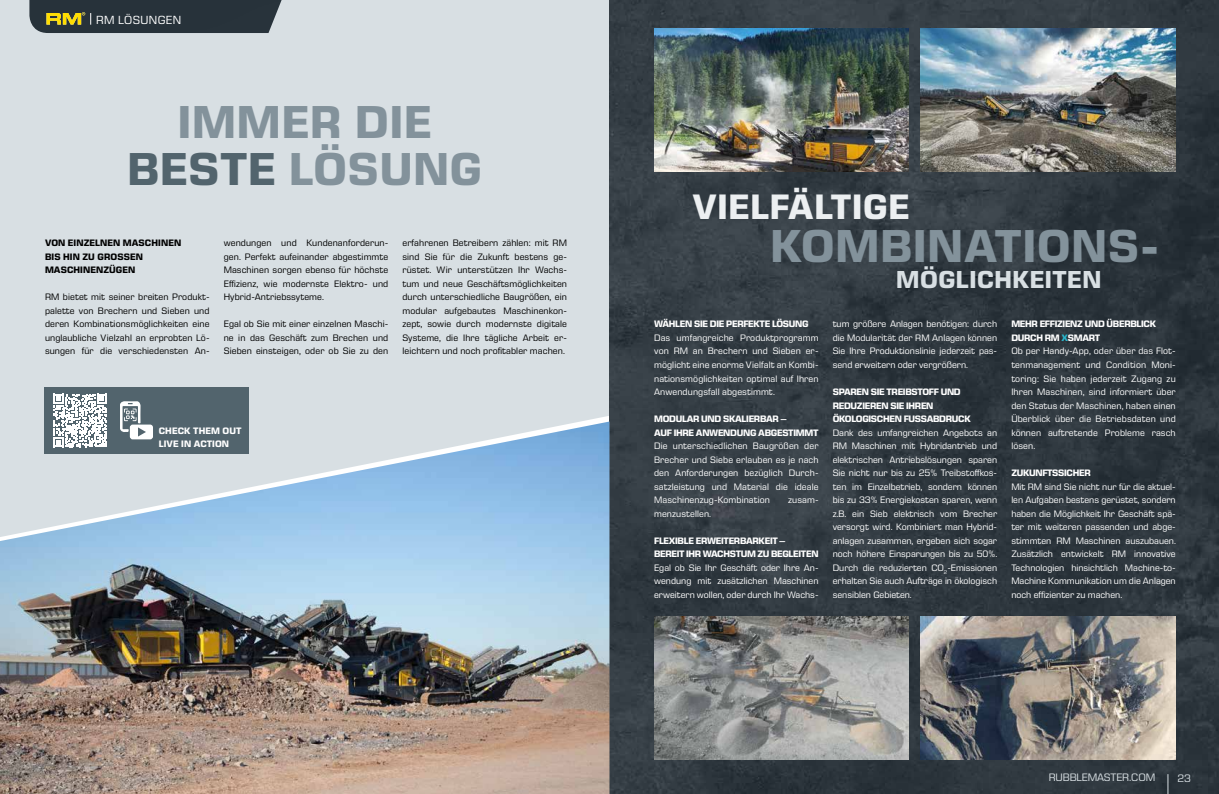
<style>
.page{position:relative;width:1219px;height:794px;background:#fff}
.page>*{position:absolute;margin:0;border:0;box-sizing:border-box;transform-origin:0 0}
.t1{font:700 47px/46.4px "Eurostile Next LT Pro";letter-spacing:.02em;color:#83929b;text-align:center}
.t2{font:700 36px "Eurostile Next LT Pro";letter-spacing:.02em;color:#eceff1}
.t3{font:700 25px "Eurostile Next LT Pro";letter-spacing:.02em;color:#d8dfe3}
.t4{font:12px "Eurostile Next LT Pro";letter-spacing:.03em;color:#fff}
.t5{font:11px "Eurostile Next LT Pro";letter-spacing:-.01em;color:#d8dfe3}
.t6{font:9.5px/13.5px "Eurostile Next LT Pro";letter-spacing:.01em;color:#fff;text-align:justify}
.t7{font:9.5px/13.5px "Eurostile Next LT Pro";letter-spacing:.01em;color:#000;text-align:justify}
.t8{font:700 9.5px/13.5px "Eurostile Next LT Pro";letter-spacing:-.03em;color:#fff}
.t9{font:700 9.5px/13.5px "Eurostile Next LT Pro";letter-spacing:.01em;color:#000}
.t10{font:700 9.5px/13px "Eurostile Next LT Pro";letter-spacing:.01em;color:#fff}
.s1{color:#52646d}
.s2{font-weight:700}
.s3{font-weight:700;color:#29b8ce}
</style>
<div class="page">
<div style="left:0;top:1px;width:609px;height:420px;background:#d8dfe3"></div>
<img style="left:609px;top:0;width:610px;height:794px">
<img style="left:0;top:421px;width:609px;height:373px">
<img style="left:654px;top:28px;width:255px;height:143px">
<img style="left:654px;top:617px;width:255px;height:142px">
<img style="left:921px;top:28px;width:255px;height:143px">
<img style="left:921px;top:617px;width:255px;height:142px">
<svg style="left:1168px;top:774px;width:1px;height:20px"></svg>
<div style="left:29px;top:0;width:256px;height:33px;background:#27323a"></div>
<svg style="left:46px;top:12px;width:45px;height:13px"></svg>
<div style="left:45px;top:387px;width:204px;height:67px;background:#52646d"></div>
<svg style="left:54px;top:394px;width:53px;height:53px"></svg>
<svg style="left:120px;top:401px;width:33px;height:38px"></svg>
<p class="t4" style="left:96px;top:13px;width:87px">RM LÖSUNGEN</p>
<h1 class="t1" style="left:127px;top:100px;width:356px">IMMER DIE<br><span class="s1">BESTE</span> LÖSUNG</h1>
<p class="t9" style="left:45px;top:237px;width:138px">VON EINZELNEN MASCHINEN<br>BIS HIN ZU GROSSEN<br>MASCHINENZÜGEN</p>
<p class="t7" style="left:45px;top:290px;width:166px">RM bietet mit seiner breiten Produkt&shy;palette von Brechern und Sieben und deren Kombinationsmöglichkeiten eine unglaubliche Vielzahl an erprobten Lö&shy;sungen für die verschiedensten An-</p>
<p class="t7" style="left:224px;top:236px;width:166px">wendungen und Kundenanforderun&shy;gen. Perfekt aufeinander abgestimmte Maschinen sorgen ebenso für höchste Effizienz, wie modernste Elektro- und Hybrid-Antriebssyteme.</p>
<p class="t7" style="left:224px;top:317px;width:166px">Egal ob Sie mit einer einzelnen Maschi&shy;ne in das Geschäft zum Brechen und Sieben einsteigen, oder ob Sie zu den</p>
<p class="t7" style="left:402px;top:236px;width:166px">erfahrenen Betreibern zählen: mit RM sind Sie für die Zukunft bestens ge&shy;rüstet. Wir unterstützen Ihr Wachs&shy;tum und neue Geschäftsmöglichkeiten durch unterschiedliche Baugrößen, ein modular aufgebautes Maschinenkon&shy;zept, sowie durch modernste digitale Systeme, die Ihre tägliche Arbeit er&shy;leichtern und noch profitabler machen.</p>
<p class="t10" style="left:159px;top:425px;width:84px">CHECK THEM OUT<br>LIVE IN ACTION</p>
<h2 class="t2" style="left:692px;top:187px;width:218px">VIELFÄLTIGE</h2>
<h1 class="t1" style="left:770px;top:223px;width:391px">KOMBINATIONS-</h1>
<h3 class="t3" style="left:896px;top:265px;width:207px">MÖGLICHKEITEN</h3>
<p class="t8" style="left:654px;top:318px;width:156px">WÄHLEN SIE DIE PERFEKTE LÖSUNG</p>
<p class="t6" style="left:654px;top:331px;width:166px">Das umfangreiche Produktprogramm von RM an Brechern und Sieben er&shy;möglicht eine enorme Vielfalt an Kombi&shy;nationsmöglichkeiten optimal auf Ihren Anwendungsfall abgestimmt.</p>
<p class="t8" style="left:654px;top:412px;width:166px">MODULAR UND SKALIERBAR –<br>AUF IHRE ANWENDUNG ABGESTIMMT</p>
<p class="t6" style="left:654px;top:439px;width:166px">Die unterschiedlichen Baugrößen der Brecher und Siebe erlauben es je nach den Anforderungen bezüglich Durch&shy;satzleistung und Material die ideale Maschinenzug-Kombination</p>
<p class="t6" style="left:788px;top:493px;width:32px">zusam-</p>
<p class="t6" style="left:654px;top:506px;width:59px">menzustellen.</p>
<p class="t8" style="left:654px;top:534px;width:166px">FLEXIBLE ERWEITERBARKEIT –<br>BEREIT IHR WACHSTUM ZU BEGLEITEN</p>
<p class="t6" style="left:654px;top:560px;width:166px">Egal ob Sie Ihr Geschäft oder Ihre An&shy;wendung mit zusätzlichen Maschinen erweitern wollen, oder durch Ihr Wachs-</p>
<p class="t6" style="left:833px;top:317px;width:166px">tum größere Anlagen benötigen: durch die Modularität der RM Anlagen können Sie Ihre Produktionslinie jederzeit pas&shy;send erweitern oder vergrößern.</p>
<p class="t8" style="left:833px;top:385px;width:140px">SPAREN SIE TREIBSTOFF UND<br>REDUZIEREN SIE IHREN<br>ÖKOLOGISCHEN FUSSABDRUCK</p>
<p class="t6" style="left:833px;top:425px;width:166px">Dank des umfangreichen Angebots an RM Maschinen mit Hybridantrieb und elektrischen Antriebslösungen sparen Sie nicht nur bis zu 25% Treibstoffkos&shy;ten im Einzelbetrieb, sondern können bis zu 33% Energiekosten sparen, wenn z.B. ein Sieb elektrisch vom Brecher versorgt wird. Kombiniert man Hybrid&shy;anlagen zusammen, ergeben sich sogar noch höhere Einsparungen bis zu 50%.<br>Durch die reduzierten CO<sub>2</sub>-Emissionen erhalten Sie auch Aufträge in ökologisch sensiblen Gebieten.</p>
<p class="t6" style="left:1011px;top:317px;width:166px;text-align:left"><span class="s2">MEHR EFFIZIENZ UND ÜBERBLICK<br>DURCH RM</span> <span class="s3">X</span><span class="s2">SMART<br></span>Ob per Handy-App, oder über das Flot&shy;tenmanagement und Condition Moni&shy;toring: Sie haben jederzeit Zugang zu<br>Ihren Maschinen, sind informiert über den Status der Maschinen, haben einen<br>Überblick über die Betriebsdaten und können auftretende Probleme rasch lösen.</p>
<p class="t8" style="left:1011px;top:466px;width:81px">ZUKUNFTSSICHER</p>
<p class="t6" style="left:1011px;top:479px;width:166px">Mit RM sind Sie nicht nur für die aktuel&shy;len Aufgaben bestens gerüstet, sondern haben die Möglichkeit Ihr Geschäft spä&shy;ter mit weiteren passenden und abge&shy;stimmten RM Maschinen auszubauen.<br>Zusätzlich entwickelt RM innovative Technologien hinsichtlich Machine-to-Machine Kommunikation um die Anlagen noch effizienter zu machen.</p>
<p class="t5" style="left:1049px;top:771px;width:108px">RUBBLEMASTER.COM</p>
<p class="t5" style="left:1177px;top:772px;width:15px">23</p>
</div>
